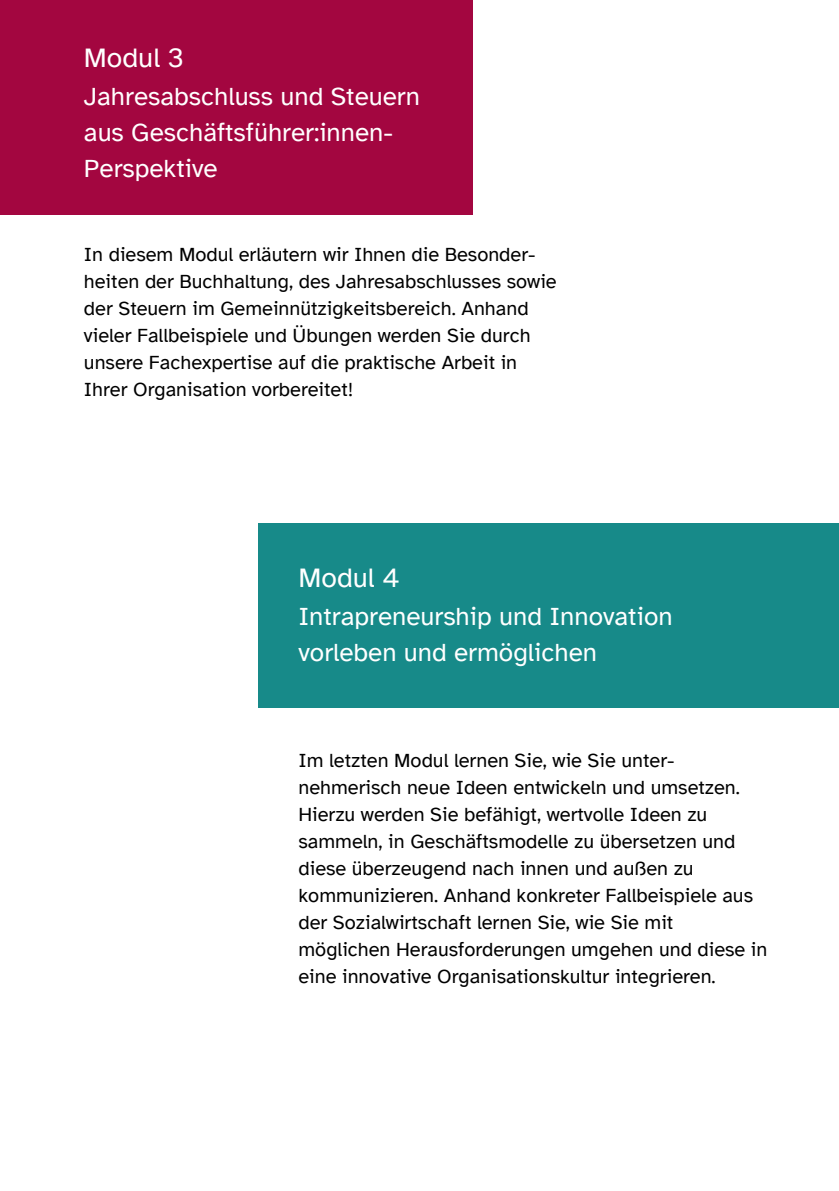
<style>
.page{position:relative;width:839px;height:1191px;background:#fff}
.page>*{position:absolute;margin:0;border:0;box-sizing:border-box;transform-origin:0 0}
.t1{font:28px "Atkinson Hyperlegible";color:#fff}
.t2{font:26px/36px "Atkinson Hyperlegible";color:#fff}
.t3{font:20px/27px "Atkinson Hyperlegible";color:#000}
</style>
<div class="page">
<div style="left:258px;top:524px;width:580px;height:184px;background:#178a89"></div>
<div style="left:0;top:0;width:473px;height:215px;background:#a30640"></div>
<h1 class="t1" style="left:84px;top:42px;width:102px">Modul 3</h1>
<h2 class="t2" style="left:84px;top:78px;width:337px">Jahresabschluss und Steuern aus Geschäftsführer:innen-<br>Perspektive</h2>
<p class="t3" style="left:84px;top:241px;width:474px">In diesem Modul erläutern wir Ihnen die Besonder&shy;heiten der Buchhaltung, des Jahresabschlusses sowie der Steuern im Gemeinnützigkeitsbereich. Anhand vieler Fallbeispiele und Übungen werden Sie durch unsere Fachexpertise auf die praktische Arbeit in Ihrer Organisation vorbereitet!</p>
<h1 class="t1" style="left:298px;top:563px;width:103px">Modul 4</h1>
<h2 class="t2" style="left:298px;top:599px;width:375px">Intrapreneurship und Innovation vorleben und ermöglichen</h2>
<p class="t3" style="left:298px;top:747px;width:470px">Im letzten Modul lernen Sie, wie Sie unter&shy;nehmerisch neue Ideen entwickeln und umsetzen.<br>Hierzu werden Sie befähigt, wertvolle Ideen zu sammeln, in Geschäftsmodelle zu übersetzen und diese überzeugend nach innen und außen zu kommunizieren. Anhand konkreter Fallbeispiele aus der Sozialwirtschaft lernen Sie, wie Sie mit möglichen Herausforderungen umgehen und diese in eine innovative Organisationskultur integrieren.</p>
</div>
